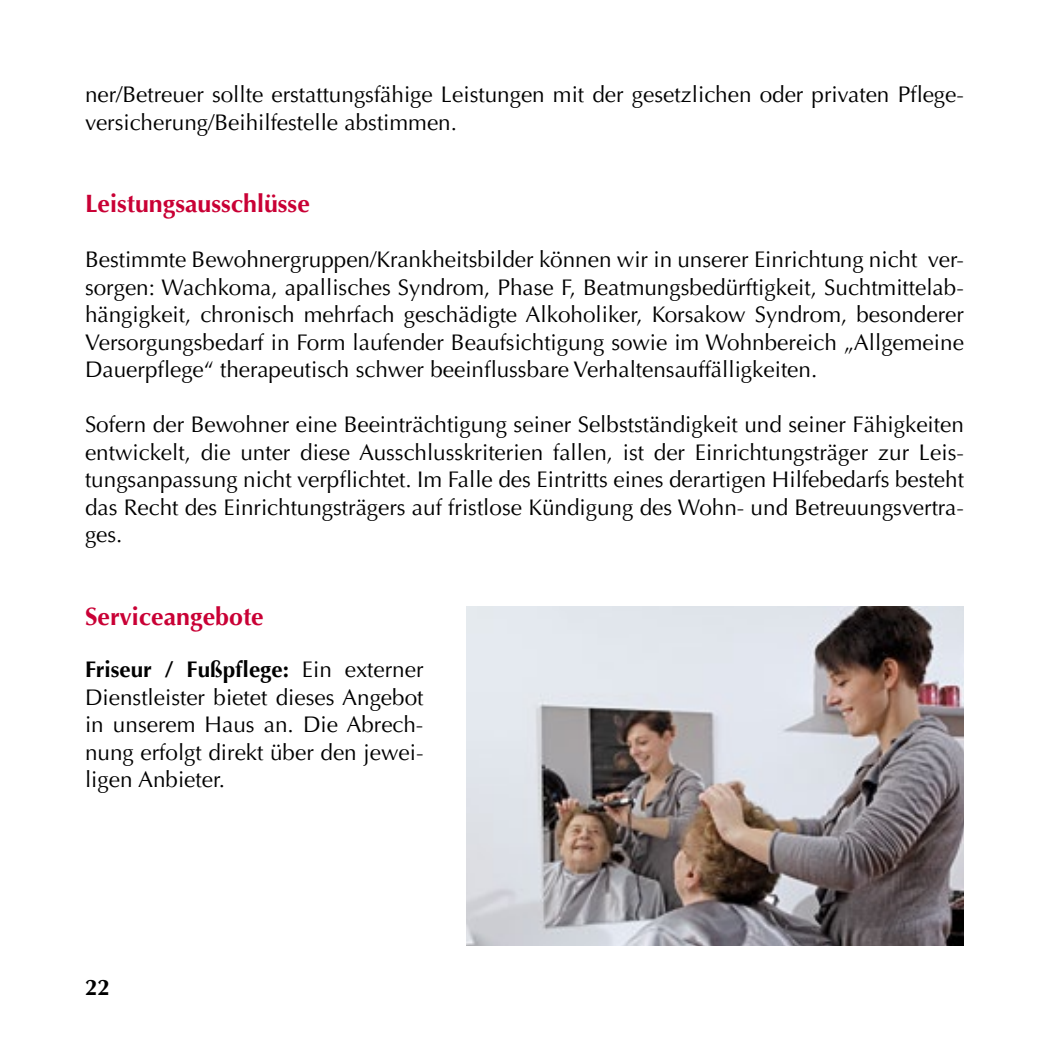
<style>
.page{position:relative;width:1049px;height:1049px;background:#fff}
.page>*{position:absolute;margin:0;border:0;box-sizing:border-box;transform-origin:0 0}
.t1{font:700 25px "Optima LT";color:#c90035}
.t2{font:22.5px/27.5px "Optima LT";color:#000;text-align:justify}
.t3{font:700 22.5px "Optima LT";color:#000}
.s1{font-weight:700}
</style>
<div class="page">
<img style="left:466px;top:606px;width:498px;height:339px">
<p class="t2" style="left:85px;top:81px;width:880px">ner/Betreuer sollte erstattungsfähige Leistungen mit der gesetzlichen oder privaten Pflege&shy;versicherung/Beihilfestelle abstimmen.</p>
<p class="t1" style="left:85px;top:189px;width:226px">Leistungsausschlüsse</p>
<p class="t2" style="left:85px;top:246px;width:880px">Bestimmte Bewohnergruppen/Krankheitsbilder können wir in unserer Einrichtung nicht ver&shy;sorgen: Wachkoma, apallisches Syndrom, Phase F, Beatmungsbedürftigkeit, Suchtmittelab&shy;hängigkeit, chronisch mehrfach geschädigte Alkoholiker, Korsakow Syndrom, besonderer Versorgungsbedarf in Form laufender Beaufsichtigung sowie im Wohnbereich „Allgemeine Dauerpflege“ therapeutisch schwer beeinflussbare Verhaltensauffälligkeiten.</p>
<p class="t2" style="left:85px;top:411px;width:880px">Sofern der Bewohner eine Beeinträchtigung seiner Selbstständigkeit und seiner Fähigkeiten entwickelt, die unter diese Ausschlusskriterien fallen, ist der Einrichtungsträger zur Leis&shy;tungsanpassung nicht verpflichtet. Im Falle des Eintritts eines derartigen Hilfebedarfs besteht das Recht des Einrichtungsträgers auf fristlose Kündigung des Wohn- und Betreuungsvertra&shy;ges.</p>
<p class="t1" style="left:85px;top:601px;width:180px">Serviceangebote</p>
<p class="t2" style="left:85px;top:656px;width:340px"><span class="s1">Friseur / Fußpflege:</span> Ein externer Dienstleister bietet dieses Angebot in unserem Haus an. Die Abrech&shy;nung erfolgt direkt über den jewei&shy;ligen Anbieter.</p>
<p class="t3" style="left:85px;top:974px;width:27px">22</p>
</div>
